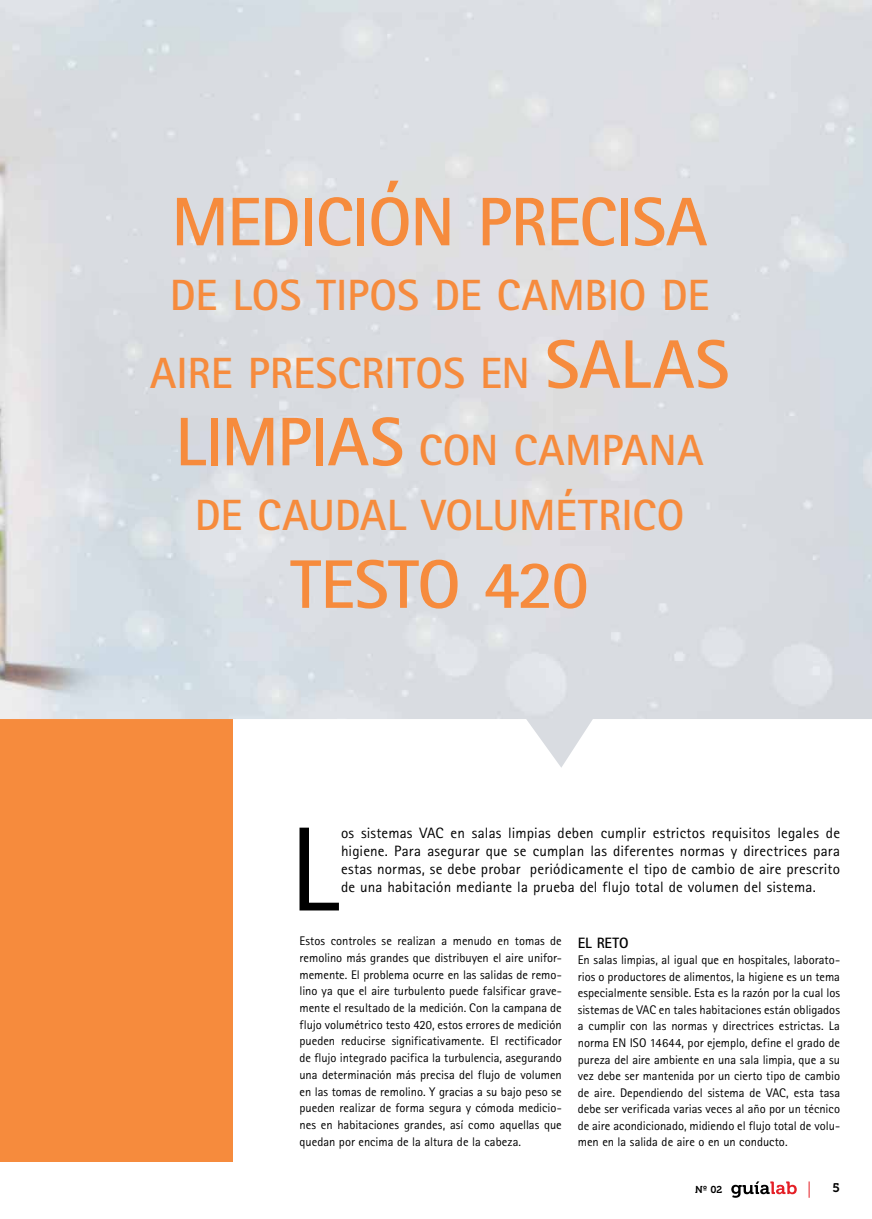
<style>
.page{position:relative;width:872px;height:1219px;background:#fff}
.page>*{position:absolute;margin:0;border:0;box-sizing:border-box;transform-origin:0 0}
.t1{font:120.12px "Rotis Sans Serif";color:#000}
.t2{font:700 68.75px "Rotis Sans Serif";letter-spacing:-.02em;color:#f68b3d}
.t3{font:700 43.75px/77.5px "Rotis Sans Serif";color:#f68b3d;text-align:center}
.t4{font:15px/18.1px "Rotis Sans Serif";letter-spacing:.01em;color:#000;text-align:justify}
.t5{font:700 15px "Rotis Sans Serif";color:#000}
.t6{font:12.5px/16.8px "Rotis Sans Serif";color:#000;text-align:justify}
.t7{font:12.5px "Museo 700";color:#000}
.t8{font:10px "Museo 700";color:#000}
.s1{font-size:68.75px}
</style>
<div class="page">
<svg style="left:731px;top:1181px;width:65px;height:17px"></svg>
<svg style="left:808px;top:1181px;width:1px;height:17px"></svg>
<div style="left:0;top:710px;width:232px;height:452px;background:#f68b3d"></div>
<img style="left:0;top:0;width:872px;height:768px">
<h2 class="t2" style="left:171px;top:179px;width:537px">MEDICIÓN PRECISA</h2>
<h3 class="t3" style="left:150px;top:256px;width:581px">DE LOS TIPOS DE CAMBIO DE<br>AIRE PRESCRITOS EN <span class="s1">SALAS<br>LIMPIAS</span> CON CAMPANA</h3>
<h3 class="t3" style="left:195px;top:476px;width:491px">DE CAUDAL VOLUMÉTRICO</h3>
<h2 class="t2" style="left:290px;top:541px;width:300px">TESTO 420</h2>
<h1 class="t1" style="left:289px;top:799px;width:51px">L</h1>
<p class="t4" style="left:341px;top:824px;width:500px">os sistemas VAC en salas limpias deben cumplir estrictos requisitos legales de higiene. Para asegurar que se cumplan las diferentes normas y directrices para estas normas, se debe probar periódicamente el tipo de cambio de aire prescrito de una habitación mediante la prueba del flujo total de volumen del sistema.</p>
<p class="t5" style="left:578px;top:933px;width:52px">EL RETO</p>
<p class="t6" style="left:578px;top:951px;width:264px">En salas limpias, al igual que en hospitales, laborato&shy;rios o productores de alimentos, la higiene es un tema especialmente sensible. Esta es la razón por la cual los sistemas de VAC en tales habitaciones están obligados a cumplir con las normas y directrices estrictas. La norma EN ISO 14644, por ejemplo, define el grado de pureza del aire ambiente en una sala limpia, que a su vez debe ser mantenida por un cierto tipo de cambio de aire. Dependiendo del sistema de VAC, esta tasa debe ser verificada varias veces al año por un técnico de aire acondicionado, midiendo el flujo total de volu&shy;men en la salida de aire o en un conducto.</p>
<p class="t6" style="left:299px;top:932px;width:264px">Estos controles se realizan a menudo en tomas de remolino más grandes que distribuyen el aire unifor&shy;memente. El problema ocurre en las salidas de remo&shy;lino ya que el aire turbulento puede falsificar grave&shy;mente el resultado de la medición. Con la campana de flujo volumétrico testo 420, estos errores de medición pueden reducirse significativamente. El rectificador de flujo integrado pacifica la turbulencia, asegurando una determinación más precisa del flujo de volumen en las tomas de remolino. Y gracias a su bajo peso se pueden realizar de forma segura y cómoda medicio&shy;nes en habitaciones grandes, así como aquellas que quedan por encima de la altura de la cabeza.</p>
<p class="t8" style="left:695px;top:1184px;width:29px">Nº 02</p>
<p class="t7" style="left:832px;top:1181px;width:9px">5</p>
</div>
